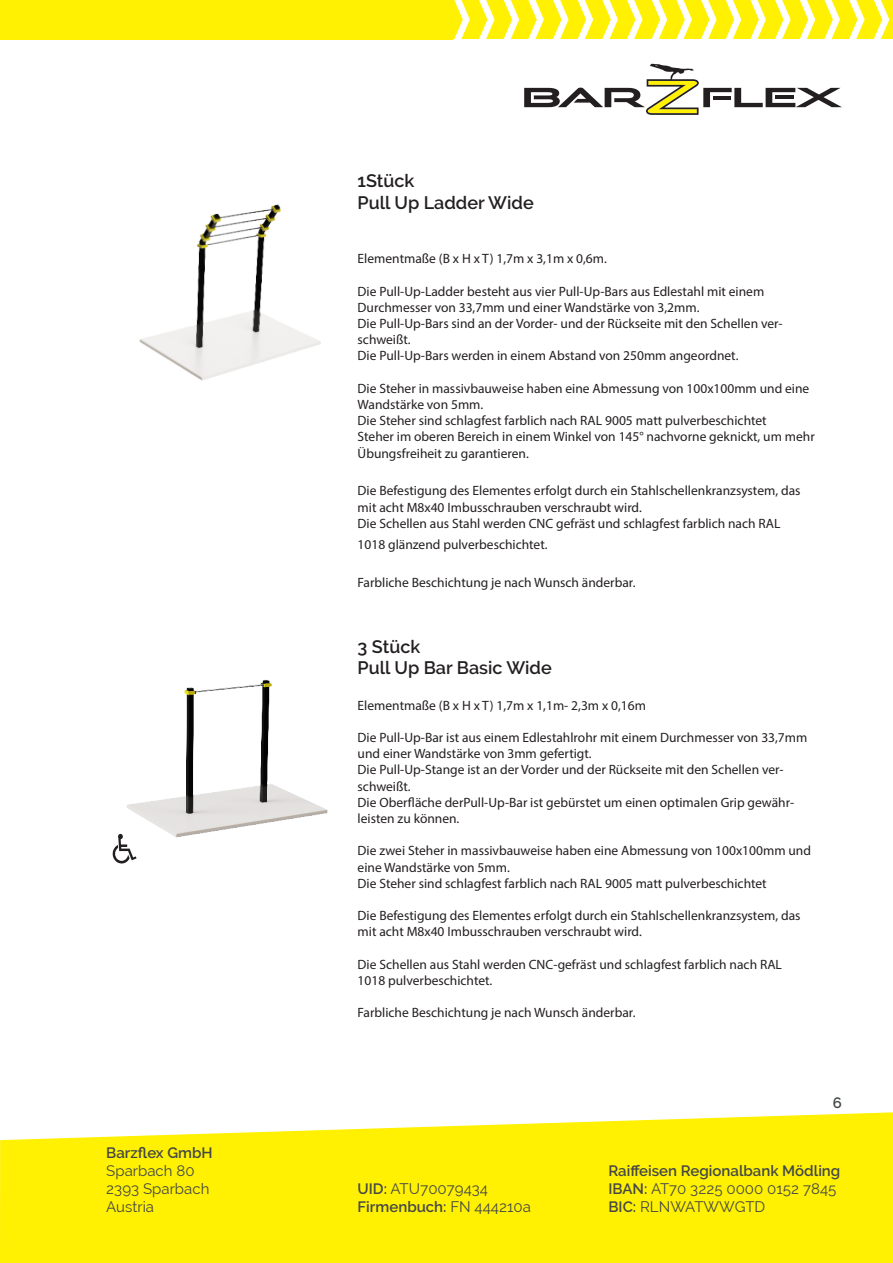
<style>
.page{position:relative;width:893px;height:1263px;background:#fff}
.page>*{position:absolute;margin:0;border:0;box-sizing:border-box;transform-origin:0 0}
.t1{font:600 18px "Raleway";color:#231f20}
.t2{font:600 15px/18px "Raleway";color:#444747}
.t3{font:15px/18px "Raleway";color:#444747}
.t4{font:13.5px/16.2px "Myriad Pro";color:#231f20}
.s1{font-weight:600}
.s2{font-weight:400}
</style>
<div class="page">
<svg style="left:0;top:1112px;width:893px;height:151px;background:#fff218"></svg>
<svg style="left:453px;top:0;width:440px;height:39px"></svg>
<div style="left:0;top:0;width:453px;height:39px;background:#fff101"></div>
<svg style="left:524px;top:64px;width:318px;height:51px"></svg>
<img style="left:139px;top:204px;width:182px;height:177px">
<img style="left:112px;top:680px;width:216px;height:176px">
<svg style="left:113px;top:834px;width:24px;height:30px"></svg>
<p class="t2" style="left:106px;top:1144px;width:108px">Barzflex GmbH</p>
<p class="t3" style="left:106px;top:1161px;width:105px">Sparbach 80<br>2393 Sparbach<br>Austria</p>
<p class="t1" style="left:358px;top:171px;width:58px">1Stück</p>
<p class="t1" style="left:358px;top:192px;width:178px">Pull Up Ladder Wide</p>
<p class="t4" style="left:358px;top:250px;width:251px">Elementmaße (B x H x T) 1,7m x 3,1m x 0,6m.</p>
<p class="t4" style="left:358px;top:283px;width:408px">Die Pull-Up-Ladder besteht aus vier Pull-Up-Bars aus Edlestahl mit einem<br>Durchmesser von 33,7mm und einer Wandstärke von 3,2mm.</p>
<p class="t4" style="left:358px;top:315px;width:426px">Die Pull-Up-Bars sind an der Vorder- und der Rückseite mit den Schellen ver&shy;schweißt.</p>
<p class="t4" style="left:358px;top:348px;width:382px">Die Pull-Up-Bars werden in einem Abstand von 250mm angeordnet.</p>
<p class="t4" style="left:358px;top:380px;width:453px">Die Steher in massivbauweise haben eine Abmessung von 100x100mm und eine<br>Wandstärke von 5mm.</p>
<p class="t4" style="left:358px;top:412px;width:411px">Die Steher sind schlagfest farblich nach RAL 9005 matt pulverbeschichtet</p>
<p class="t4" style="left:358px;top:429px;width:459px">Steher im oberen Bereich in einem Winkel von 145° nachvorne geknickt, um mehr<br>Übungsfreiheit zu garantieren.</p>
<p class="t4" style="left:358px;top:483px;width:444px">Die Befestigung des Elementes erfolgt durch ein Stahlschellenkranzsystem, das mit acht M8x40 Imbusschrauben verschraubt wird.</p>
<p class="t4" style="left:358px;top:512px;width:424px;line-height:21.6px">Die Schellen aus Stahl werden CNC gefräst und schlagfest farblich nach RAL<br>1018 glänzend pulverbeschichtet.</p>
<p class="t4" style="left:358px;top:574px;width:279px">Farbliche Beschichtung je nach Wunsch änderbar.</p>
<p class="t1" style="left:358px;top:636px;width:64px">3 Stück</p>
<p class="t1" style="left:358px;top:658px;width:196px">Pull Up Bar Basic Wide</p>
<p class="t4" style="left:358px;top:697px;width:290px">Elementmaße (B x H x T) 1,7m x 1,1m- 2,3m x 0,16m</p>
<p class="t4" style="left:358px;top:729px;width:451px">Die Pull-Up-Bar ist aus einem Edlestahlrohr mit einem Durchmesser von 33,7mm und einer Wandstärke von 3mm gefertigt.</p>
<p class="t4" style="left:358px;top:761px;width:428px">Die Pull-Up-Stange ist an der Vorder und der Rückseite mit den Schellen ver&shy;schweißt.</p>
<p class="t4" style="left:358px;top:794px;width:438px">Die Oberfläche derPull-Up-Bar ist gebürstet um einen optimalen Grip gewähr&shy;leisten zu können.</p>
<p class="t4" style="left:358px;top:842px;width:455px">Die zwei Steher in massivbauweise haben eine Abmessung von 100x100mm und eine Wandstärke von 5mm.</p>
<p class="t4" style="left:358px;top:875px;width:411px">Die Steher sind schlagfest farblich nach RAL 9005 matt pulverbeschichtet</p>
<p class="t4" style="left:358px;top:907px;width:444px">Die Befestigung des Elementes erfolgt durch ein Stahlschellenkranzsystem, das mit acht M8x40 Imbusschrauben verschraubt wird.</p>
<p class="t4" style="left:358px;top:956px;width:426px">Die Schellen aus Stahl werden CNC-gefräst und schlagfest farblich nach RAL<br>1018 pulverbeschichtet.</p>
<p class="t4" style="left:358px;top:1004px;width:279px">Farbliche Beschichtung je nach Wunsch änderbar.</p>
<p class="t2" style="left:833px;top:1093px;width:11px">6</p>
<p class="t3" style="left:358px;top:1179px;width:175px"><span class="s1">UID:</span> ATU70079434<br><span class="s1">Firmenbuch:</span> FN 444210a</p>
<p class="t2" style="left:608px;top:1162px;width:233px">Raiffeisen Regionalbank Mödling<br>IBAN: <span class="s2">AT70 3225 0000 0152 7845<br></span>BIC: <span class="s2">RLNWATWWGTD</span></p>
</div>
